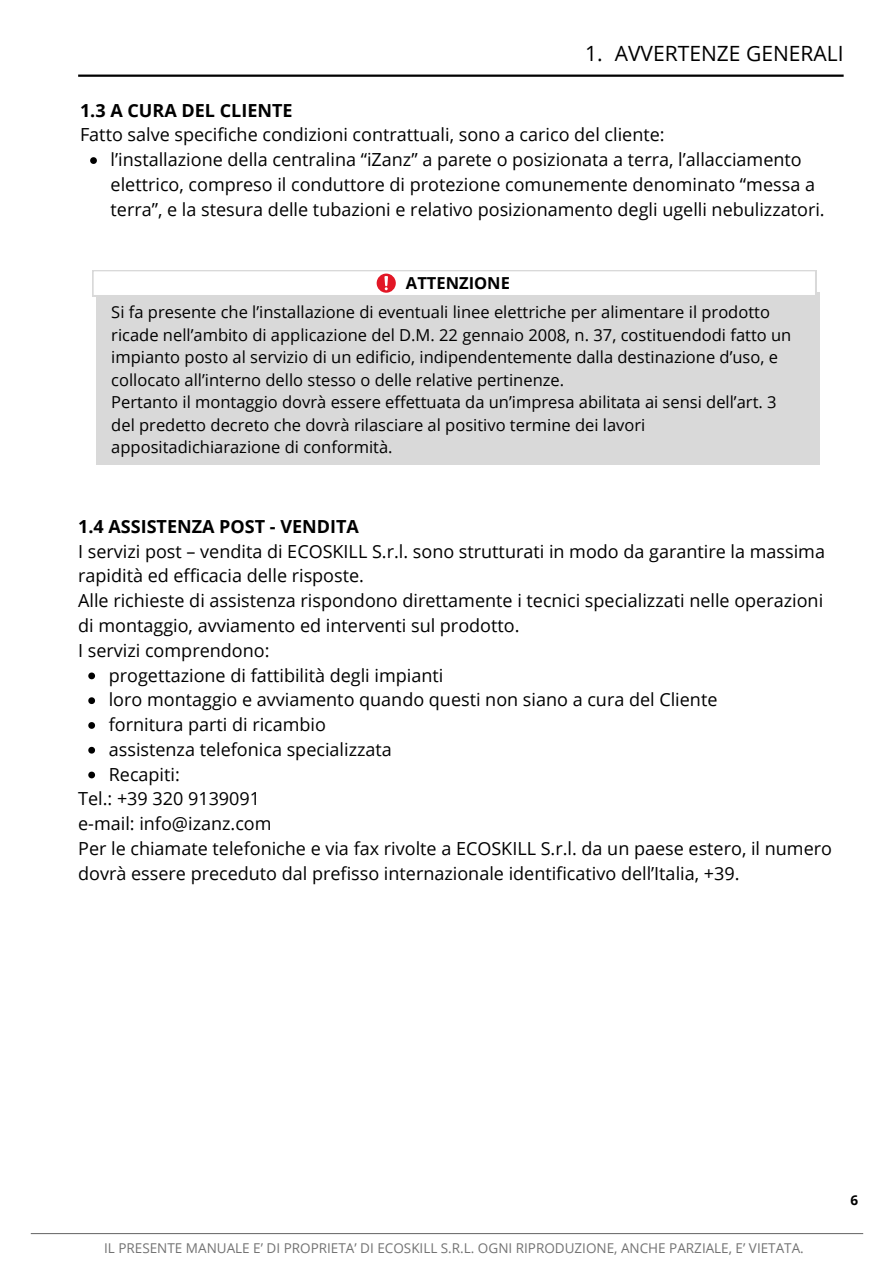
<style>
.page{position:relative;width:894px;height:1264px;background:#fff}
.page>*{position:absolute;margin:0;border:0;box-sizing:border-box;transform-origin:0 0}
.t1{font:21px "Open Sans";color:#000}
.t2{font:18px/24.8px "Open Sans";color:#000}
.t3{font:700 18px "Open Sans";color:#000}
.t4{font:16.5px/22.5px "Open Sans";color:#000}
.t5{font:700 16.5px "Open Sans";color:#000}
.t6{font:13.5px "Open Sans";color:#737373}
.t7{font:700 13.5px "Open Sans";color:#000}
</style>
<div class="page">
<hr style="left:31px;top:1232px;width:831px;height:2px;background:#737373">
<hr style="left:78px;top:75px;width:765px;height:2px;background:#000">
<svg style="left:88px;top:672px;width:7px;height:7px"></svg>
<svg style="left:88px;top:697px;width:7px;height:7px"></svg>
<svg style="left:88px;top:722px;width:7px;height:6px"></svg>
<svg style="left:88px;top:746px;width:7px;height:7px"></svg>
<svg style="left:88px;top:771px;width:7px;height:7px"></svg>
<div style="left:96px;top:292px;width:723px;height:173px;background:#d9d9d9"></div>
<svg style="left:93px;top:270px;width:722px;height:26px"></svg>
<svg style="left:90px;top:157px;width:7px;height:7px"></svg>
<p class="t1" style="left:585px;top:39px;width:19px">1.</p>
<p class="t1" style="left:614px;top:39px;width:230px">AVVERTENZE GENERALI</p>
<p class="t3" style="left:80px;top:97px;width:214px">1.3 A CURA DEL CLIENTE</p>
<p class="t2" style="left:111px;top:122px;width:715px;text-indent:-31px">Fatto salve specifiche condizioni contrattuali, sono a carico del cliente:<br>l’installazione della centralina “iZanz” a parete o posizionata a terra, l’allacciamento elettrico, compreso il conduttore di protezione comunemente denominato “messa a terra”, e la stesura delle tubazioni e relativo posizionamento degli ugelli nebulizzatori.</p>
<p class="t5" style="left:406px;top:271px;width:105px">ATTENZIONE</p>
<p class="t4" style="left:111px;top:300px;width:681px">Si fa presente che l’installazione di eventuali linee elettriche per alimentare il prodotto ricade nell’ambito di applicazione del D.M. 22 gennaio 2008, n. 37, costituendodi fatto un impianto posto al servizio di un edificio, indipendentemente dalla destinazione d’uso, e collocato all’interno dello stesso o delle relative pertinenze.<br>Pertanto il montaggio dovrà essere effettuata da un’impresa abilitata ai sensi dell’art. 3 del predetto decreto che dovrà rilasciare al positivo termine dei lavori appositadichiarazione di conformità.</p>
<p class="t3" style="left:78px;top:513px;width:282px">1.4 ASSISTENZA POST - VENDITA</p>
<p class="t2" style="left:78px;top:538px;width:748px">I servizi post – vendita di ECOSKILL S.r.l. sono strutturati in modo da garantire la massima</p>
<p class="t2" style="left:78px;top:563px;width:287px">rapidità ed efficacia delle risposte.</p>
<p class="t2" style="left:78px;top:588px;width:746px">Alle richieste di assistenza rispondono direttamente i tecnici specializzati nelle operazioni</p>
<p class="t2" style="left:78px;top:612px;width:443px">di montaggio, avviamento ed interventi sul prodotto.</p>
<p class="t2" style="left:78px;top:637px;width:193px">I servizi comprendono:</p>
<p class="t2" style="left:109px;top:662px;width:336px">progettazione di fattibilità degli impianti</p>
<p class="t2" style="left:109px;top:687px;width:610px">loro montaggio e avviamento quando questi non siano a cura del Cliente</p>
<p class="t2" style="left:109px;top:711px;width:219px">fornitura parti di ricambio</p>
<p class="t2" style="left:109px;top:736px;width:284px">assistenza telefonica specializzata</p>
<p class="t2" style="left:109px;top:761px;width:73px">Recapiti:</p>
<p class="t2" style="left:78px;top:786px;width:183px">Tel.: +39 320 9139091</p>
<p class="t2" style="left:78px;top:810px;width:195px">e-mail: info@izanz.com</p>
<p class="t2" style="left:78px;top:835px;width:755px">Per le chiamate telefoniche e via fax rivolte a ECOSKILL S.r.l. da un paese estero, il numero</p>
<p class="t2" style="left:78px;top:860px;width:662px">dovrà essere preceduto dal prefisso internazionale identificativo dell’Italia, +39.</p>
<p class="t6" style="left:104px;top:1238px;width:701px">IL PRESENTE MANUALE E’ DI PROPRIETA’ DI ECOSKILL S.R.L. OGNI RIPRODUZIONE, ANCHE PARZIALE, E’ VIETATA.</p>
<p class="t7" style="left:850px;top:1190px;width:9px">6</p>
</div>
